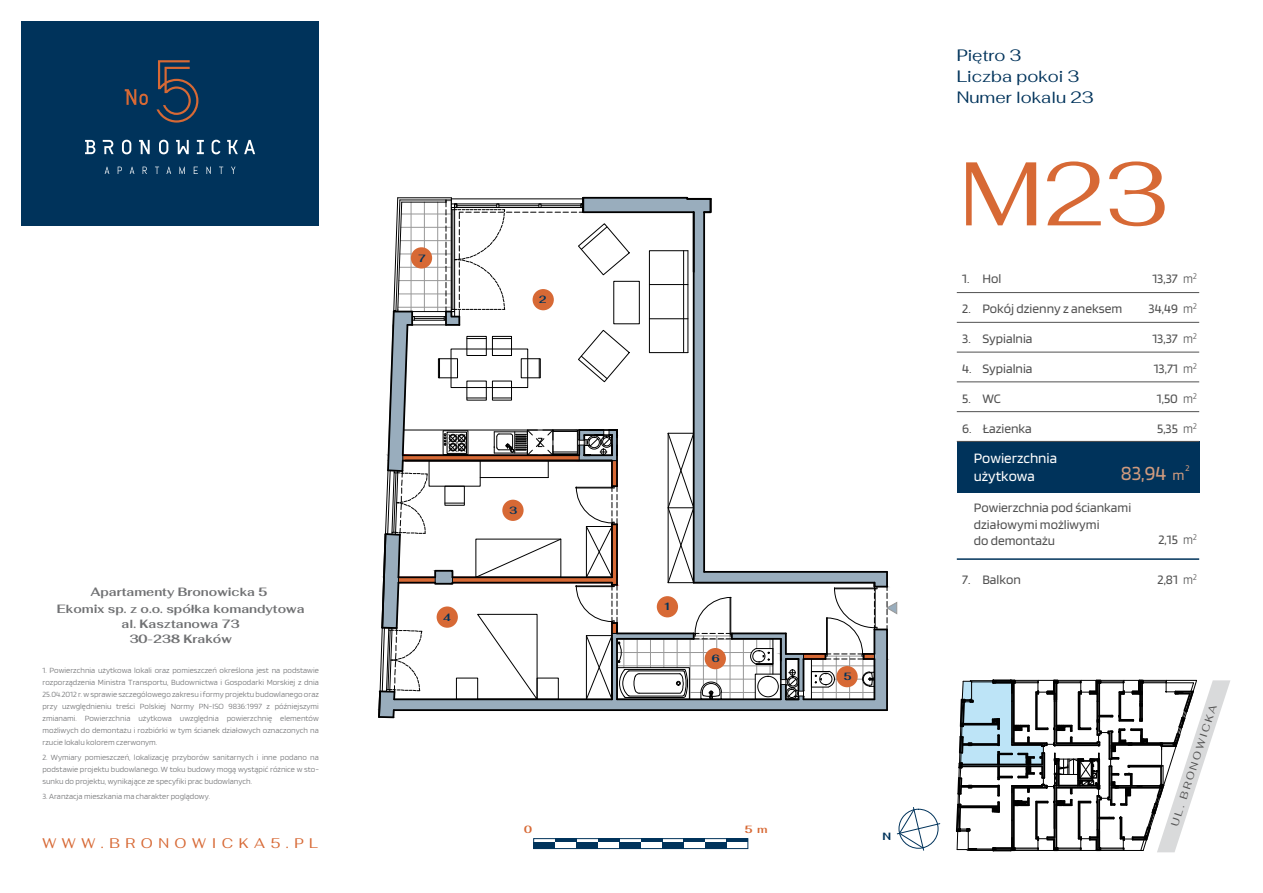
<style>
.page{position:relative;width:1263px;height:893px;background:#fff}
.page>*{position:absolute;margin:0;border:0;box-sizing:border-box;transform-origin:0 0}
.t1{font:90px "Fahkwang";color:#d76935}
.t2{font:21px "Blinker";color:#d19b7e}
.t3{font:16.5px/21px "Fahkwang";color:#00335b}
.t4{font:15px/18px "Blinker";color:#fff}
.t5{font:13.95px "Fahkwang";letter-spacing:.4em;color:#d76935}
.t6{font:13.5px/16.5px "Blinker";color:#515151}
.t7{font:700 12px/16.5px "Fahkwang";color:#707173;text-align:center}
.t8{font:10.5px "Fahkwang";color:#515151}
.t9{font:700 10.5px "Fahkwang";color:#00335b}
.t10{font:700 10.5px "Fahkwang";color:#d76935}
.t11{font:9px "Blinker";color:#d19b7e}
.t12{font:200 8.25px/12px "Blinker";color:#707173;text-align:justify}
.s1{font-weight:200}
.s2{font-size:15px}
</style>
<div class="page">
<div style="left:957px;top:441px;width:242px;height:51px;background:#00335b"></div>
<hr style="left:957px;top:352px;width:242px;height:1px;background:#515151">
<hr style="left:957px;top:322px;width:242px;height:1px;background:#515151">
<hr style="left:957px;top:292px;width:242px;height:1px;background:#515151">
<hr style="left:957px;top:382px;width:242px;height:1px;background:#515151">
<hr style="left:957px;top:411px;width:242px;height:1px;background:#515151">
<hr style="left:957px;top:441px;width:242px;height:1px;background:#515151">
<hr style="left:957px;top:558px;width:242px;height:2px;background:#00335b">
<div style="left:21px;top:21px;width:298px;height:204px;background:#00335b"></div>
<svg style="left:105px;top:167px;width:4px;height:7px"></svg>
<svg style="left:118px;top:167px;width:4px;height:7px"></svg>
<svg style="left:130px;top:167px;width:4px;height:7px"></svg>
<svg style="left:143px;top:167px;width:4px;height:7px"></svg>
<svg style="left:155px;top:167px;width:4px;height:7px"></svg>
<svg style="left:166px;top:167px;width:5px;height:7px"></svg>
<svg style="left:179px;top:167px;width:6px;height:7px"></svg>
<svg style="left:194px;top:167px;width:4px;height:7px"></svg>
<svg style="left:206px;top:167px;width:5px;height:7px"></svg>
<svg style="left:219px;top:167px;width:4px;height:7px"></svg>
<svg style="left:231px;top:167px;width:4px;height:7px"></svg>
<svg style="left:85px;top:140px;width:10px;height:14px"></svg>
<svg style="left:103px;top:140px;width:11px;height:14px"></svg>
<svg style="left:122px;top:140px;width:9px;height:14px"></svg>
<svg style="left:139px;top:140px;width:11px;height:14px"></svg>
<svg style="left:159px;top:140px;width:9px;height:14px"></svg>
<svg style="left:176px;top:140px;width:13px;height:14px"></svg>
<svg style="left:197px;top:140px;width:7px;height:14px"></svg>
<svg style="left:212px;top:140px;width:8px;height:14px"></svg>
<svg style="left:227px;top:140px;width:11px;height:14px"></svg>
<svg style="left:244px;top:140px;width:11px;height:14px"></svg>
<svg style="left:125px;top:89px;width:23px;height:16px"></svg>
<svg style="left:156px;top:60px;width:42px;height:63px"></svg>
<svg style="left:896px;top:807px;width:45px;height:44px"></svg>
<svg style="left:955px;top:679px;width:275px;height:173px"></svg>
<svg style="left:377px;top:196px;width:520px;height:523px"></svg>
<div style="left:657px;top:596px;width:21px;height:21px;background:#d76935;border-radius:50%"></div>
<div style="left:533px;top:289px;width:21px;height:21px;background:#d76935;border-radius:50%"></div>
<div style="left:502px;top:500px;width:22px;height:21px;background:#d76935;border-radius:50%"></div>
<div style="left:437px;top:606px;width:21px;height:22px;background:#d76935;border-radius:50%"></div>
<div style="left:836px;top:666px;width:22px;height:21px;background:#d76935;border-radius:50%"></div>
<div style="left:705px;top:648px;width:21px;height:21px;background:#d76935;border-radius:50%"></div>
<div style="left:411px;top:247px;width:21px;height:22px;background:#d76935;border-radius:50%"></div>
<div style="left:705px;top:842px;width:21px;height:6px;background:#00335b"></div>
<div style="left:662px;top:842px;width:22px;height:6px;background:#00335b"></div>
<div style="left:619px;top:842px;width:22px;height:6px;background:#00335b"></div>
<div style="left:576px;top:842px;width:22px;height:6px;background:#00335b"></div>
<div style="left:534px;top:842px;width:21px;height:6px;background:#00335b"></div>
<hr style="left:726px;top:839px;width:22px;height:3px;background:#00335b">
<hr style="left:684px;top:839px;width:21px;height:3px;background:#00335b">
<hr style="left:641px;top:839px;width:21px;height:3px;background:#00335b">
<hr style="left:598px;top:839px;width:21px;height:3px;background:#00335b">
<hr style="left:555px;top:839px;width:21px;height:3px;background:#00335b">
<div style="left:533px;top:838px;width:215px;height:11px;border:1px solid #00335b"></div>
<h3 class="t7" style="left:57px;top:583px;width:249px">Apartamenty Bronowicka 5<br>Ekomix sp. z o.o. spółka komandytowa</h3>
<h3 class="t7" style="left:122px;top:615px;width:120px;line-height:15px">al. Kasztanowa 73<br>30-238 Kraków</h3>
<p class="t12" style="left:43px;top:664px;width:278px">1. Powierzchnia użytkowa lokali oraz pomieszczeń określona jest na podstawie rozporządzenia Ministra Transportu, Budownictwa i Gospodarki Morskiej z dnia 25.04.2012 r. w sprawie szczególowego zakresu i formy projektu budowlanego oraz przy uzwględnieniu treści Polskiej Normy PN-ISO 9836:1997 z późniejszymi zmianami. Powierzchnia użytkowa uwzględnia powierzchnię elementów możliwych do demontażu i rozbiórki w tym ścianek działowych oznaczonych na rzucie lokalu kolorem czerwonym.</p>
<p class="t12" style="left:43px;top:751px;width:278px">2. Wymiary pomieszczeń, lokalizację przyborów sanitarnych i inne podano na podstawie projektu budowlanego. W toku budowy mogą wystąpić różnice w sto&shy;sunku do projektu, wynikające ze specyfiki prac budowlanych.</p>
<p class="t12" style="left:43px;top:790px;width:169px">3. Aranżacja mieszkania ma charakter poglądowy.</p>
<h3 class="t5" style="left:43px;top:831px;width:277px">WWW.BRONOWICKA5.PL</h3>
<p class="t9" style="left:418px;top:248px;width:9px">7</p>
<p class="t9" style="left:539px;top:290px;width:9px">2</p>
<p class="t9" style="left:443px;top:608px;width:9px">4</p>
<p class="t9" style="left:509px;top:501px;width:9px">3</p>
<p class="t9" style="left:663px;top:597px;width:9px">1</p>
<p class="t9" style="left:712px;top:649px;width:9px">6</p>
<p class="t10" style="left:524px;top:820px;width:9px">0</p>
<p class="t10" style="left:745px;top:820px;width:24px">5 m</p>
<p class="t9" style="left:844px;top:667px;width:9px">5</p>
<p class="t9" style="left:883px;top:826px;width:10px">N</p>
<h3 class="t3" style="left:957px;top:44px;width:138px">Piętro 3<br>Liczba pokoi 3<br>Numer lokalu 23</h3>
<h1 class="t1" style="left:959px;top:117px;width:210px">M23</h1>
<h3 class="t6" style="left:962px;top:271px;width:9px">1.</h3>
<h3 class="t6" style="left:962px;top:301px;width:10px">2.</h3>
<h3 class="t6" style="left:962px;top:331px;width:10px">3.</h3>
<h3 class="t6" style="left:962px;top:361px;width:11px">4.</h3>
<h3 class="t6" style="left:962px;top:391px;width:10px">5.</h3>
<h3 class="t6" style="left:962px;top:421px;width:11px">6.</h3>
<h3 class="t6" style="left:982px;top:271px;width:20px">Hol</h3>
<h3 class="t6" style="left:982px;top:301px;width:141px">Pokój dzienny z aneksem</h3>
<h3 class="t6" style="left:982px;top:331px;width:52px">Sypialnia</h3>
<h3 class="t6" style="left:982px;top:361px;width:52px">Sypialnia</h3>
<h3 class="t6" style="left:982px;top:391px;width:20px">WC</h3>
<h3 class="t6" style="left:982px;top:421px;width:51px">Łazienka</h3>
<h3 class="t6" style="left:1152px;top:271px;width:46px">13,37 <span class="s1">m</span><sup>2</sup></h3>
<h3 class="t6" style="left:1148px;top:301px;width:50px">34,49 <span class="s1">m</span><sup>2</sup></h3>
<h3 class="t6" style="left:1152px;top:331px;width:46px">13,37 <span class="s1">m</span><sup>2</sup></h3>
<h3 class="t6" style="left:1154px;top:361px;width:45px">13,71 <span class="s1">m</span><sup>2</sup></h3>
<h3 class="t6" style="left:1157px;top:391px;width:41px">1,50 <span class="s1">m</span><sup>2</sup></h3>
<h3 class="t6" style="left:1157px;top:421px;width:41px">5,35 <span class="s1">m</span><sup>2</sup></h3>
<h3 class="t4" style="left:974px;top:449px;width:85px">Powierzchnia użytkowa</h3>
<h2 class="t2" style="left:1121px;top:462px;width:65px">83,94 <span class="s2">m</span></h2>
<p class="t11" style="left:1185px;top:464px;width:6px">2</p>
<h3 class="t6" style="left:974px;top:500px;width:159px">Powierzchnia pod ściankami działowymi możliwymi<br>do demontażu</h3>
<h3 class="t6" style="left:1158px;top:532px;width:40px">2,15 <span class="s1">m</span><sup>2</sup></h3>
<h3 class="t6" style="left:962px;top:572px;width:60px">7. Balkon</h3>
<h3 class="t6" style="left:1157px;top:572px;width:41px">2,81 <span class="s1">m</span><sup>2</sup></h3>
<p class="t8" style="left:1166px;top:823px;width:128px;rotate:-72deg">UL. BRONOWICKA</p>
</div>
